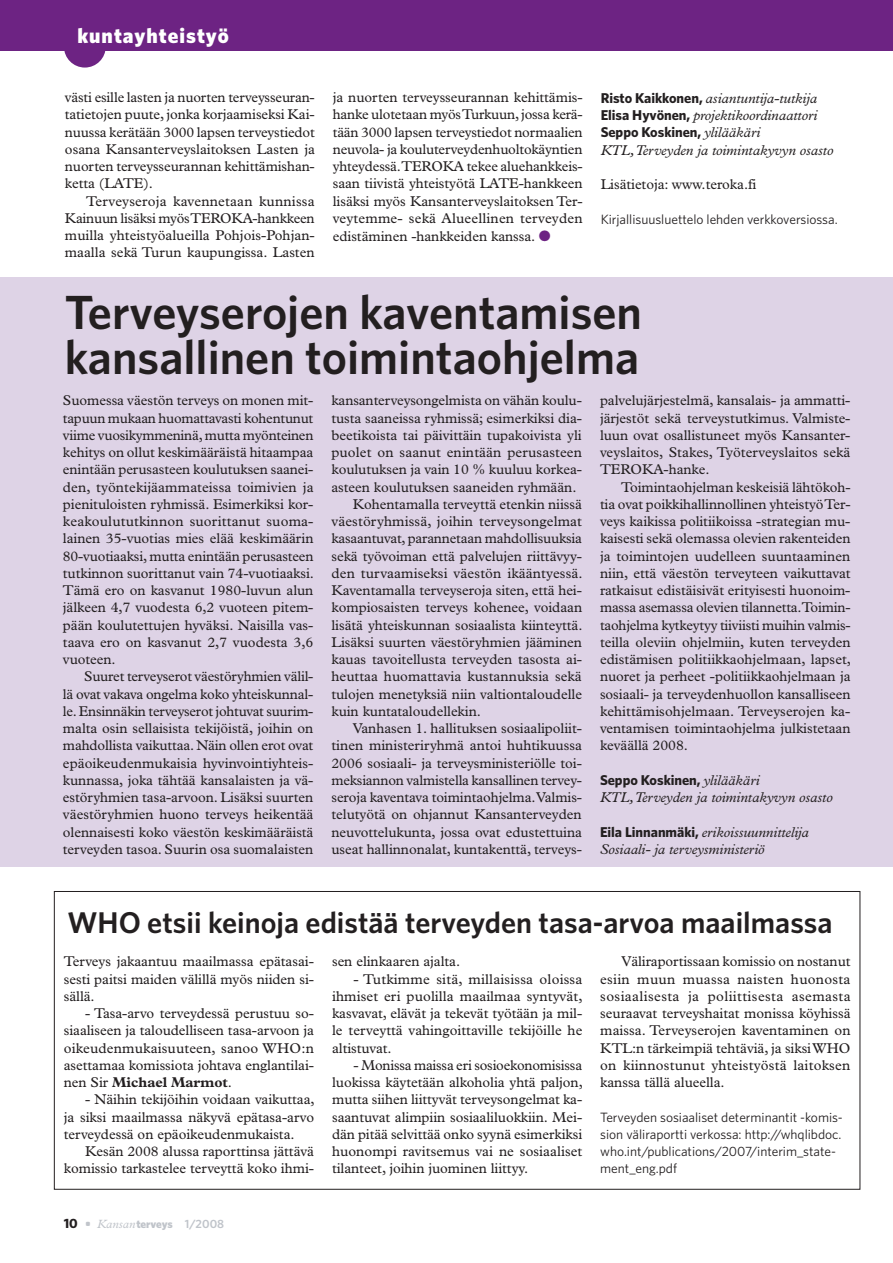
<style>
.page{position:relative;width:893px;height:1263px;background:#fff}
.page>*{position:absolute;margin:0;border:0;box-sizing:border-box;transform-origin:0 0}
.t1{font:600 48px/45px "Whitney";color:#231f20}
.t2{font:600 30px "Whitney";color:#231f20}
.t3{font:900 21px "Whitney";letter-spacing:.05em;color:#fff}
.t4{font:14.25px/17.2px "Plantin";letter-spacing:-.005em;color:#231f20;text-align:justify}
.t5{font:italic 14.25px/17.2px "Plantin";letter-spacing:-.005em;color:#231f20}
.t6{font:700 14.25px "Whitney";letter-spacing:-.005em;color:#231f20}
.t7{font:13.5px/17.2px "Whitney";letter-spacing:-.005em;color:#231f20}
.t8{font:900 11.25px "Whitney";letter-spacing:-.01em;color:#c0c4ca}
.s1{color:#6d2383}
.s2{font-family:"Whitney";font-weight:700;font-style:normal}
.s3{font-family:"Plantin";font-weight:400;font-style:italic}
.s4{font-weight:700}
.s5{font-weight:700;font-size:13.5px;color:#231f20}
.s6{font-weight:700;font-size:12px}
.s7{font-family:"Plantin";font-weight:400;font-style:italic;font-size:12px}
.s8{font-weight:600;font-size:12px}
</style>
<div class="page">
<hr style="left:892px;top:0;width:1px;height:51px;background:#6d2383">
<div style="left:0;top:278px;width:893px;height:589px;background:#ded3e6"></div>
<div style="left:64px;top:26px;width:42px;height:42px;background:#6d2383;border-radius:50%"></div>
<div style="left:0;top:0;width:892px;height:51px;background:#6d2383"></div>
<h3 class="t3" style="left:78px;top:23px;width:153px">kuntayhteistyö</h3>
<p class="t4" style="left:65px;top:89px;width:251px">västi esille lasten ja nuorten terveysseuran&shy;tatietojen puute, jonka korjaamiseksi Kai&shy;nuussa kerätään 3000 lapsen terveys-tiedot osana Kansanterveyslaitoksen Lasten ja nuorten terveysseurannan kehittämishan&shy;ketta (LATE).</p>
<p class="t4" style="left:65px;top:192px;width:251px;text-indent:21px">Terveyseroja kavennetaan kunnissa Kainuun lisäksi myös TEROKA-hankkeen muilla yhteistyöalueilla Pohjois-Pohjan&shy;maalla sekä Turun kaupungissa. Lasten</p>
<p class="t4" style="left:333px;top:89px;width:251px">ja nuorten terveysseurannan kehittämis&shy;hanke ulotetaan myös Turkuun, jossa kerä&shy;tään 3000 lapsen terveystiedot normaalien neuvola- ja kouluterveydenhuoltokäyntien yhteydessä. TEROKA tekee aluehankkeis&shy;saan tiivistä yhteistyötä LATE-hankkeen lisäksi myös Kansanterveyslaitoksen Ter&shy;veytemme- sekä Alueellinen terveyden edistäminen -hankkeiden kanssa. <span class="s1">●</span></p>
<p class="t5" style="left:601px;top:90px;width:218px"><span class="s2">Risto Kaikkonen,</span> asiantuntija-tutkija<br><span class="s2">Elisa Hyvönen,</span> projektikoordinaattori</p>
<p class="t6" style="left:601px;top:124px;width:161px">Seppo Koskinen, <span class="s3">ylilääkäri</span></p>
<p class="t5" style="left:601px;top:141px;width:234px">KTL, Terveyden ja toimintakyvyn osasto</p>
<p class="t4" style="left:601px;top:176px;width:157px">Lisätietoja: www.teroka.fi</p>
<p class="t7" style="left:601px;top:210px;width:239px">Kirjallisuusluettelo lehden verkkoversiossa.</p>
<h1 class="t1" style="left:65px;top:289px;width:579px">Terveyserojen kaventamisen kansallinen toimintaohjelma</h1>
<p class="t4" style="left:63px;top:392px;width:253px">Suomessa väestön terveys on monen mit&shy;tapuun mukaan huomattavasti kohentunut viime vuosikymmeninä, mutta myönteinen kehitys on ollut keskimääräistä hitaampaa enintään perusasteen koulutuksen saanei&shy;den, työntekijäammateissa toimivien ja pienituloisten ryhmissä. Esimerkiksi kor&shy;keakoulututkinnon suorittanut suoma&shy;lainen 35-vuotias mies elää keskimäärin 80-vuotiaaksi, mutta enintään perusasteen tutkinnon suorittanut vain 74-vuotiaaksi.<br>Tämä ero on kasvanut 1980-luvun alun jälkeen 4,7 vuodesta 6,2 vuoteen pitem&shy;pään koulutettujen hyväksi. Naisilla vas&shy;taava ero on kasvanut 2,7 vuodesta 3,6 vuoteen.</p>
<p class="t4" style="left:63px;top:668px;width:252px;text-indent:21px">Suuret terveyserot väestöryhmien välil&shy;lä ovat vakava ongelma koko yhteiskunnal&shy;le. Ensinnäkin terveyserot johtuvat suurim&shy;malta osin sellaisista tekijöistä, joihin on mahdollista vaikuttaa. Näin ollen erot ovat epäoikeudenmukaisia hyvinvointiyhteis&shy;kunnassa, joka tähtää kansalaisten ja vä&shy;estöryhmien tasa-arvoon. Lisäksi suurten väestöryhmien huono terveys heikentää olennaisesti koko väestön keskimääräistä terveyden tasoa. Suurin osa suomalaisten</p>
<p class="t4" style="left:331px;top:392px;width:252px">kansanterveysongelmista on vähän koulu-</p>
<p class="t4" style="left:331px;top:409px;width:252px">tusta saaneissa ryhmissä; esimerkiksi dia-</p>
<p class="t4" style="left:331px;top:426px;width:252px">beetikoista tai päivittäin tupakoivista yli</p>
<p class="t4" style="left:331px;top:444px;width:252px">puolet on saanut enintään perusasteen</p>
<p class="t4" style="left:331px;top:461px;width:252px">koulutuksen ja vain 10 % kuuluu korkea-</p>
<p class="t4" style="left:331px;top:478px;width:247px">asteen koulutuksen saaneiden ryhmään.</p>
<p class="t4" style="left:353px;top:495px;width:231px">Kohentamalla terveyttä etenkin niissä</p>
<p class="t4" style="left:331px;top:513px;width:252px">väestöryhmissä, joihin terveysongelmat</p>
<p class="t4" style="left:331px;top:530px;width:252px">kasaantuvat, parannetaan mahdollisuuksia</p>
<p class="t4" style="left:331px;top:547px;width:252px">sekä työvoiman että palvelujen riittävyy-</p>
<p class="t4" style="left:331px;top:564px;width:253px">den turvaamiseksi väestön ikääntyessä.</p>
<p class="t4" style="left:331px;top:582px;width:252px">Kaventamalla terveyseroja siten, että hei-</p>
<p class="t4" style="left:331px;top:599px;width:252px">kompiosaisten terveys kohenee, voidaan</p>
<p class="t4" style="left:331px;top:616px;width:253px">lisätä yhteiskunnan sosiaalista kiinteyttä.</p>
<p class="t4" style="left:331px;top:633px;width:252px">Lisäksi suurten väestöryhmien jääminen</p>
<p class="t4" style="left:331px;top:651px;width:252px">kauas tavoitellusta terveyden tasosta ai-</p>
<p class="t4" style="left:331px;top:668px;width:252px">heuttaa huomattavia kustannuksia sekä</p>
<p class="t4" style="left:331px;top:685px;width:252px">tulojen menetyksiä niin valtiontaloudelle</p>
<p class="t4" style="left:331px;top:702px;width:151px">kuin kuntataloudellekin.</p>
<p class="t4" style="left:353px;top:720px;width:231px">Vanhasen 1. hallituksen sosiaalipoliit-</p>
<p class="t4" style="left:331px;top:737px;width:252px">tinen ministeriryhmä antoi huhtikuussa</p>
<p class="t4" style="left:331px;top:754px;width:252px">2006 sosiaali- ja terveysministeriölle toi-</p>
<p class="t4" style="left:331px;top:771px;width:252px">meksiannon valmistella kansallinen tervey-</p>
<p class="t4" style="left:331px;top:789px;width:252px">seroja kaventava toimintaohjelma. Valmis-</p>
<p class="t4" style="left:331px;top:806px;width:252px">telutyötä on ohjannut Kansanterveyden</p>
<p class="t4" style="left:331px;top:823px;width:252px">neuvottelukunta, jossa ovat edustettuina</p>
<p class="t4" style="left:331px;top:840px;width:252px">useat hallinnonalat, kuntakenttä, terveys-</p>
<p class="t4" style="left:600px;top:392px;width:252px">palvelujärjestelmä, kansalais- ja ammatti&shy;järjestöt sekä terveystutkimus. Valmiste&shy;luun ovat osallistuneet myös Kansanter&shy;veyslaitos, Stakes, Työterveyslaitos sekä TEROKA-hanke.</p>
<p class="t4" style="left:600px;top:478px;width:253px;text-indent:21px">Toimintaohjelman keskeisiä lähtökoh&shy;tia ovat poikkihallinnollinen yhteistyö Ter&shy;veys kaikissa politiikoissa -strategian mu&shy;kaisesti sekä olemassa olevien rakenteiden ja toimintojen uudelleen suuntaaminen niin, että väestön terveyteen vaikuttavat ratkaisut edistäisivät erityisesti huonoim&shy;massa asemassa olevien tilannetta. Toimin&shy;taohjelma kytkeytyy tiiviisti muihin valmis&shy;teilla oleviin ohjelmiin, kuten terveyden edistämisen politiikkaohjelmaan, lapset, nuoret ja perheet -politiikkaohjelmaan ja sosiaali- ja terveydenhuollon kansalliseen kehittämisohjelmaan. Terveyserojen ka&shy;ventamisen toimintaohjelma julkistetaan keväällä 2008.</p>
<p class="t6" style="left:600px;top:771px;width:161px">Seppo Koskinen, <span class="s3">ylilääkäri</span></p>
<p class="t5" style="left:600px;top:789px;width:234px">KTL, Terveyden ja toimintakyvyn osasto</p>
<p class="t5" style="left:600px;top:823px;width:210px"><span class="s2">Eila Linnanmäki,</span> erikoissuunnittelija<br>Sosiaali- ja terveysministeriö</p>
<h2 class="t2" style="left:67px;top:904px;width:766px">WHO etsii keinoja edistää terveyden tasa-arvoa maailmassa</h2>
<p class="t4" style="left:64px;top:953px;width:252px">Terveys jakaantuu maailmassa epätasai&shy;sesti paitsi maiden välillä myös niiden si&shy;sällä.</p>
<p class="t4" style="left:64px;top:1005px;width:252px;text-indent:21px">- Tasa-arvo terveydessä perustuu so&shy;siaaliseen ja taloudelliseen tasa-arvoon ja oikeudenmukaisuuteen, sanoo WHO:n asettamaa komissiota johtava englantilai&shy;nen Sir <span class="s4">Michael Marmot</span>.</p>
<p class="t4" style="left:64px;top:1091px;width:252px;text-indent:21px">- Näihin tekijöihin voidaan vaikuttaa, ja siksi maailmassa näkyvä epätasa-arvo terveydessä on epäoikeudenmukaista.</p>
<p class="t4" style="left:64px;top:1143px;width:252px;text-align:right">Kesän 2008 alussa raporttinsa jättävä komissio tarkastelee terveyttä koko ihmi-</p>
<p class="t8" style="left:64px;top:1217px;width:162px"><span class="s5">10</span> <span class="s6">•</span> <span class="s7">Kansan</span>terveys <span class="s8">1/2008</span></p>
<p class="t4" style="left:332px;top:953px;width:130px">sen elinkaaren ajalta.</p>
<p class="t4" style="left:332px;top:970px;width:252px;text-indent:21px">- Tutkimme sitä, millaisissa oloissa ihmiset eri puolilla maailmaa syntyvät, kasvavat, elävät ja tekevät työtään ja mil&shy;le terveyttä vahingoittaville tekijöille he altistuvat.</p>
<p class="t4" style="left:332px;top:1056px;width:252px;text-indent:21px">- Monissa maissa eri sosioekonomisissa luokissa käytetään alkoholia yhtä paljon, mutta siihen liittyvät terveysongelmat ka&shy;saantuvat alimpiin sosiaaliluokkiin. Mei&shy;dän pitää selvittää onko syynä esimerkiksi huonompi ravitsemus vai ne sosiaaliset tilanteet, joihin juominen liittyy.</p>
<p class="t4" style="left:600px;top:953px;width:252px;text-indent:21px">Väliraportissaan komissio on nostanut esiin muun muassa naisten huonosta sosiaalisesta ja poliittisesta asemasta seuraavat terveyshaitat monissa köyhissä maissa. Terveyserojen kaventaminen on KTL:n tärkeimpiä tehtäviä, ja siksi WHO on kiinnostunut yhteistyöstä laitoksen kanssa tällä alueella.</p>
<p class="t7" style="left:600px;top:1108px;width:244px">Terveyden sosiaaliset determinantit -komis&shy;sion väliraportti verkossa: http://whqlibdoc. who.int/publications/2007/interim_state&shy;ment_eng.pdf</p>
</div>
